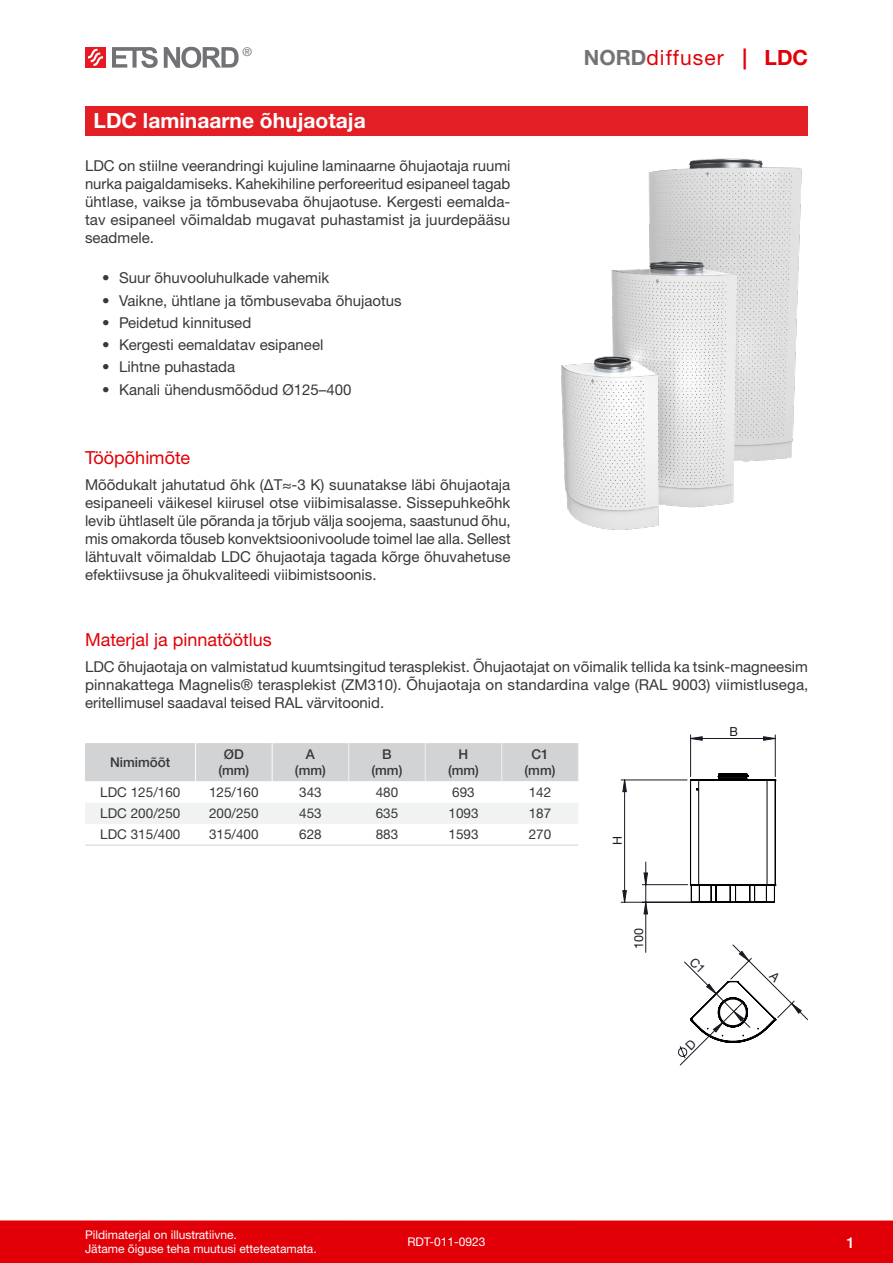
<style>
.page{position:relative;width:893px;height:1263px;background:#fff}
.page>*{position:absolute;margin:0;border:0;box-sizing:border-box;transform-origin:0 0}
.Tootenimi{font:700 21px "Helvetica Neue LTW1 G";color:#fff}
.t1{font:21px "Helvetica Neue LTW1 G";letter-spacing:.05em;color:#e10008}
.Pealkiri{font:18px "Helvetica Neue LTW1 G";color:#e10008}
.Tekst{font:15px/18px "Helvetica Neue LTW1 G";color:#383839;text-align:justify}
.t2{font:500 15px "Helvetica Neue LTW1 G";color:#fff}
.Tabeltekst{font:13.5px "Helvetica Neue LTW1 G";color:#383839}
.Tabeli_päis{font:500 13.5px/16.2px "Helvetica Neue LTW1 G";color:#383839;text-align:center}
.t3{font:12.45px "Helvetica Neue LTW1 G";color:#191924}
.t4{font:12px/14.4px "Helvetica Neue LTW1 G";color:#fff}
.t5{font:12px "Helvetica Neue LTW1 G";color:#737372}
.s1{font-weight:700;color:#737372}
.s2{font-weight:700}
</style>
<div class="page">
<div style="left:0;top:1220px;width:893px;height:43px;background:#e10008"></div>
<div style="left:85px;top:47px;width:21px;height:21px;background:#e51a23"></div>
<svg style="left:112px;top:47px;width:46px;height:21px"></svg>
<svg style="left:164px;top:47px;width:75px;height:21px"></svg>
<svg style="left:88px;top:49px;width:15px;height:17px"></svg>
<svg style="left:85px;top:743px;width:493px;height:102px"></svg>
<hr style="left:195px;top:743px;width:1px;height:38px;background:#fff">
<hr style="left:272px;top:743px;width:1px;height:38px;background:#fff">
<hr style="left:85px;top:845px;width:111px;height:1px;background:#d1d3d4">
<hr style="left:196px;top:845px;width:76px;height:1px;background:#d1d3d4">
<hr style="left:272px;top:845px;width:77px;height:1px;background:#d1d3d4">
<hr style="left:349px;top:845px;width:76px;height:1px;background:#d1d3d4">
<hr style="left:425px;top:845px;width:77px;height:1px;background:#d1d3d4">
<hr style="left:502px;top:845px;width:76px;height:1px;background:#d1d3d4">
<hr style="left:348px;top:743px;width:1px;height:38px;background:#f1f2f2">
<hr style="left:425px;top:743px;width:1px;height:38px;background:#f1f2f2">
<hr style="left:501px;top:743px;width:1px;height:38px;background:#f1f2f2">
<hr style="left:578px;top:743px;width:1px;height:38px;background:#f1f2f2">
<img style="left:561px;top:158px;width:241px;height:372px">
<div style="left:85px;top:106px;width:723px;height:30px;background:#e31e25"></div>
<svg style="left:690px;top:773px;width:86px;height:130px"></svg>
<hr style="left:775px;top:735px;width:1px;height:41px;background:#191924">
<hr style="left:690px;top:735px;width:1px;height:41px;background:#191924">
<hr style="left:642px;top:884px;width:46px;height:1px;background:#191924">
<hr style="left:645px;top:902px;width:1px;height:50px;background:#191924">
<hr style="left:621px;top:902px;width:69px;height:1px;background:#191924">
<hr style="left:621px;top:780px;width:66px;height:1px;background:#191924">
<svg style="left:690px;top:736px;width:86px;height:5px"></svg>
<svg style="left:622px;top:779px;width:26px;height:135px"></svg>
<svg style="left:678px;top:944px;width:130px;height:122px"></svg>
<p class="t5" style="left:243px;top:44px;width:11px">®</p>
<h1 class="t1" style="left:584px;top:44px;width:226px"><span class="s1">NORD</span>diffuser <span class="s2">| LDC</span></h1>
<p class="Tootenimi" style="left:94px;top:108px;width:274px">LDC laminaarne õhujaotaja</p>
<p class="Tekst" style="left:85px;top:157px;width:427px">LDC on stiilne veerandringi kujuline laminaarne õhujaotaja ruumi nurka paigaldamiseks. Kahekihiline perforeeritud esipaneel tagab ühtlase, vaikse ja tõmbusevaba õhujaotuse. Kergesti eemalda&shy;tav esipaneel võimaldab mugavat puhastamist ja juurdepääsu seadmele.</p>
<p class="Tekst" style="left:102px;top:269px;width:229px">• Suur õhuvooluhulkade vahemik</p>
<p class="Tekst" style="left:102px;top:291px;width:301px">• Vaikne, ühtlane ja tõmbusevaba õhujaotus</p>
<p class="Tekst" style="left:102px;top:313px;width:151px">• Peidetud kinnitused</p>
<p class="Tekst" style="left:102px;top:336px;width:223px">• Kergesti eemaldatav esipaneel</p>
<p class="Tekst" style="left:102px;top:358px;width:135px">• Lihtne puhastada</p>
<p class="Tekst" style="left:102px;top:380px;width:251px">• Kanali ühendusmõõdud Ø125–400</p>
<p class="Pealkiri" style="left:85px;top:446px;width:107px">Tööpõhimõte</p>
<p class="Tekst" style="left:85px;top:476px;width:427px">Mõõdukalt jahutatud õhk (ΔT≈-3 K) suunatakse läbi õhujaotaja esipaneeli väikesel kiirusel otse viibimisalasse. Sissepuhkeõhk levib ühtlaselt üle põranda ja tõrjub välja soojema, saastunud õhu, mis omakorda tõuseb konvektsioonivoolude toimel lae alla. Sellest lähtuvalt võimaldab LDC õhujaotaja tagada kõrge õhuvahetuse efektiivsuse ja õhukvaliteedi viibimistsoonis.</p>
<p class="Pealkiri" style="left:85px;top:628px;width:188px">Materjal ja pinnatöötlus</p>
<p class="Tekst" style="left:85px;top:658px;width:725px">LDC õhujaotaja on valmistatud kuumtsingitud terasplekist. Õhujaotajat on võimalik tellida ka tsink-magneesim pinnakattega Magnelis® terasplekist (ZM310). Õhujaotaja on standardina valge (RAL 9003) viimistlusega, eritellimusel saadaval teised RAL värvitoonid.</p>
<p class="Tabeli_päis" style="left:110px;top:754px;width:62px">Nimimõõt</p>
<p class="Tabeli_päis" style="left:224px;top:746px;width:22px">ØD</p>
<p class="Tabeli_päis" style="left:218px;top:762px;width:32px">(mm)</p>
<p class="Tabeli_päis" style="left:295px;top:746px;width:32px">A (mm)</p>
<p class="Tabeli_päis" style="left:371px;top:746px;width:32px">B (mm)</p>
<p class="Tabeli_päis" style="left:448px;top:746px;width:32px">H (mm)</p>
<p class="Tabeli_päis" style="left:525px;top:746px;width:32px">C1 (mm)</p>
<p class="Tabeltekst" style="left:100px;top:784px;width:82px">LDC 125/160</p>
<p class="Tabeltekst" style="left:209px;top:784px;width:51px">125/160</p>
<p class="Tabeltekst" style="left:299px;top:784px;width:24px">343</p>
<p class="Tabeltekst" style="left:376px;top:784px;width:24px">480</p>
<p class="Tabeltekst" style="left:452px;top:784px;width:24px">693</p>
<p class="Tabeltekst" style="left:529px;top:784px;width:24px">142</p>
<p class="Tabeltekst" style="left:100px;top:805px;width:82px">LDC 200/250</p>
<p class="Tabeltekst" style="left:209px;top:805px;width:51px">200/250</p>
<p class="Tabeltekst" style="left:299px;top:805px;width:24px">453</p>
<p class="Tabeltekst" style="left:376px;top:805px;width:24px">635</p>
<p class="Tabeltekst" style="left:448px;top:805px;width:32px">1093</p>
<p class="Tabeltekst" style="left:529px;top:805px;width:24px">187</p>
<p class="Tabeltekst" style="left:100px;top:826px;width:82px">LDC 315/400</p>
<p class="Tabeltekst" style="left:209px;top:826px;width:51px">315/400</p>
<p class="Tabeltekst" style="left:299px;top:826px;width:24px">628</p>
<p class="Tabeltekst" style="left:376px;top:826px;width:24px">883</p>
<p class="Tabeltekst" style="left:448px;top:826px;width:32px">1593</p>
<p class="Tabeltekst" style="left:529px;top:826px;width:24px">270</p>
<p class="t3" style="left:610px;top:845px;width:10px;rotate:-90deg">H</p>
<p class="t3" style="left:631px;top:949px;width:22px;rotate:-90deg">100</p>
<p class="t3" style="left:729px;top:723px;width:10px">B</p>
<p class="t4" style="left:85px;top:1227px;width:233px">Pildimaterjal on illustratiivne.<br>Jätame õiguse teha muutusi etteteatamata.</p>
<p class="t4" style="left:407px;top:1235px;width:80px">RDT-011-0923</p>
<p class="t2" style="left:846px;top:1233px;width:10px">1</p>
</div>
